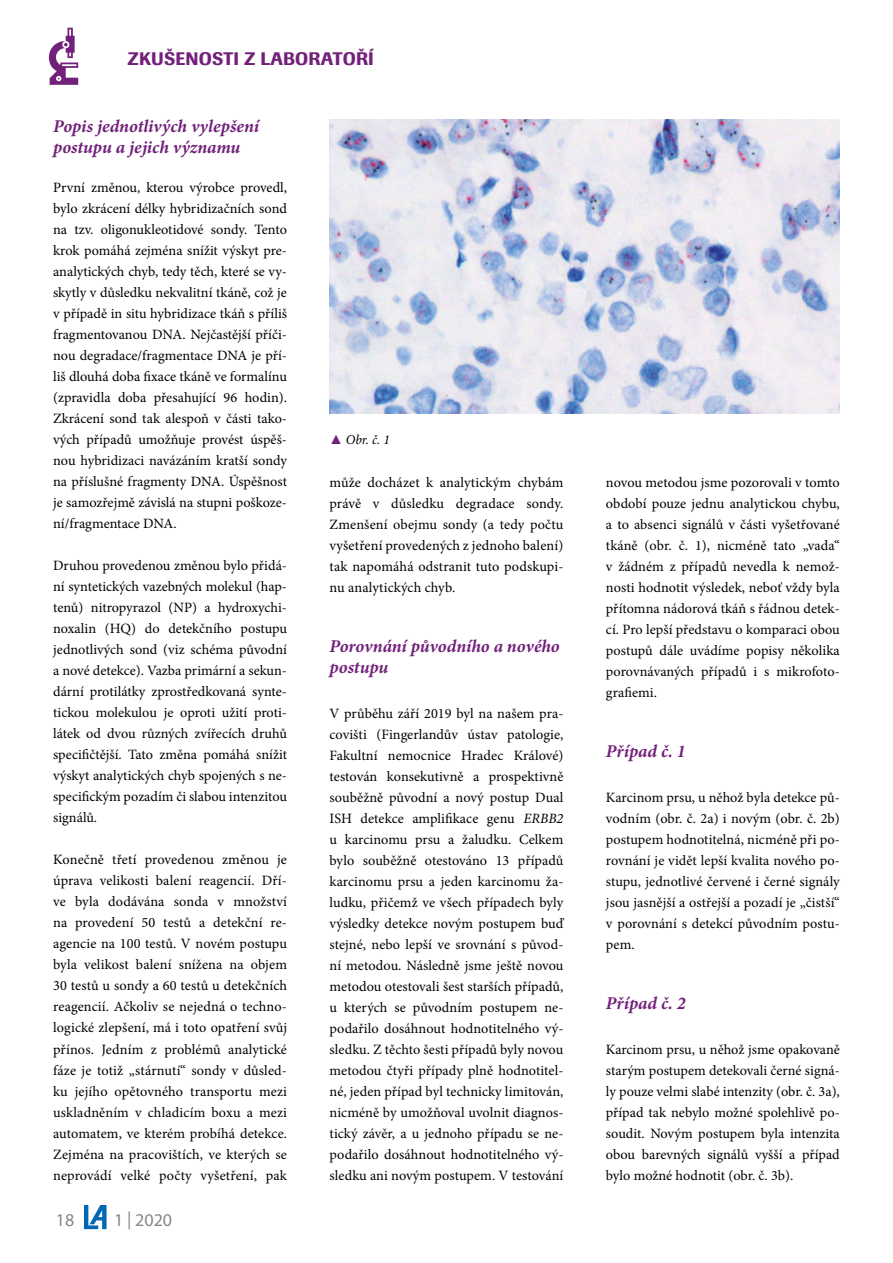
<style>
.page{position:relative;width:893px;height:1263px;background:#fff}
.page>*{position:absolute;margin:0;border:0;box-sizing:border-box;transform-origin:0 0}
.t1{font:italic 700 18px/21px "Minion Pro";letter-spacing:-.005em;color:#72217b}
.t2{font:500 18px "Imago";letter-spacing:.01em;color:#72217b}
.t3{font:18px "Myriad Pro";color:#878787}
.t4{font:14.25px/21px "Minion Pro";color:#000;text-align:justify}
.t5{font:italic 13.5px "Minion Pro";color:#000}
.s1{font-family:"Franklin Gothic";font-weight:500;font-style:normal;color:#72217b}
.s2{font-style:italic}
</style>
<div class="page">
<svg style="left:84px;top:1205px;width:23px;height:24px"></svg>
<svg style="left:49px;top:28px;width:29px;height:57px"></svg>
<img style="left:330px;top:119px;width:510px;height:294px">
<p class="t2" style="left:128px;top:47px;width:248px">ZKUŠENOSTI Z LABORATOŘÍ</p>
<p class="t1" style="left:53px;top:116px;width:208px">Popis jednotlivých vylepšení postupu a jejich významu</p>
<p class="t4" style="left:53px;top:177px;width:235px">První změnou, kterou výrobce provedl, bylo zkrácení délky hybridizačních sond na tzv. oligonukleotidové sondy. Tento krok pomáhá zejména snížit výskyt pre&shy;analytických chyb, tedy těch, které se vy&shy;skytly v důsledku nekvalitní tkáně, což je v případě in situ hybridizace tkáň s příliš fragmentovanou DNA. Nejčastější příči&shy;nou degradace/fragmentace DNA je pří&shy;liš dlouhá doba fixace tkáně ve formalínu (zpravidla doba přesahující 96 hodin).<br>Zkrácení sond tak alespoň v části tako&shy;vých případů umožňuje provést úspěš&shy;nou hybridizaci navázáním kratší sondy na příslušné fragmenty DNA. Úspěšnost je samozřejmě závislá na stupni poškoze&shy;ní/fragmentace DNA.</p>
<p class="t4" style="left:53px;top:555px;width:235px">Druhou provedenou změnou bylo přidá&shy;ní syntetických vazebných molekul (hap&shy;tenů) nitropyrazol (NP) a hydroxychi&shy;noxalin (HQ) do detekčního postupu jednotlivých sond (viz schéma původní a nové detekce). Vazba primární a sekun&shy;dární protilátky zprostředkovaná synte&shy;tickou molekulou je oproti užití proti&shy;látek od dvou různých zvířecích druhů specifičtější. Tato změna pomáhá snížit výskyt analytických chyb spojených s ne&shy;specifickým pozadím či slabou intenzitou signálů.</p>
<p class="t4" style="left:53px;top:849px;width:235px">Konečně třetí provedenou změnou je úprava velikosti balení reagencií. Dří&shy;ve byla dodávána sonda v množství na provedení 50 testů a detekční re&shy;agencie na 100 testů. V novém postupu byla velikost balení snížena na objem 30 testů u sondy a 60 testů u detekčních reagencií. Ačkoliv se nejedná o techno&shy;logické zlepšení, má i toto opatření svůj přínos. Jedním z problémů analytické fáze je totiž „stárnutí“ sondy v důsled&shy;ku jejího opětovného transportu mezi uskladněním v chladicím boxu a mezi automatem, ve kterém probíhá detekce.<br>Zejména na pracovištích, ve kterých se neprovádí velké počty vyšetření, pak</p>
<p class="t3" style="left:56px;top:1210px;width:20px">18</p>
<p class="t3" style="left:114px;top:1210px;width:60px">1 | 2020</p>
<p class="t5" style="left:330px;top:431px;width:62px"><span class="s1">▲</span> Obr. č. 1</p>
<p class="t4" style="left:330px;top:472px;width:235px">může docházet k analytickým chybám právě v důsledku degradace sondy.<br>Zmenšení obejmu sondy (a tedy počtu vyšetření provedených z jednoho balení) tak napomáhá odstranit tuto podskupi&shy;nu analytických chyb.</p>
<p class="t1" style="left:330px;top:635px;width:232px">Porovnání původního a nového postupu</p>
<p class="t4" style="left:330px;top:702px;width:235px">V průběhu září 2019 byl na našem pra&shy;covišti (Fingerlandův ústav patologie, Fakultní nemocnice Hradec Králové) testován konsekutivně a prospektivně souběžně původní a nový postup Dual ISH detekce amplifikace genu <span class="s2">ERBB2 </span>u karcinomu prsu a žaludku. Celkem bylo souběžně otestováno 13 případů karcinomu prsu a jeden karcinomu ža&shy;ludku, přičemž ve všech případech byly výsledky detekce novým postupem buď stejné, nebo lepší ve srovnání s původ&shy;ní metodou. Následně jsme ještě novou metodou otestovali šest starších případů, u kterých se původním postupem ne&shy;podařilo dosáhnout hodnotitelného vý&shy;sledku. Z těchto šesti případů byly novou metodou čtyři případy plně hodnotitel&shy;né, jeden případ byl technicky limitován, nicméně by umožňoval uvolnit diagnos&shy;tický závěr, a u jednoho případu se ne&shy;podařilo dosáhnout hodnotitelného vý&shy;sledku ani novým postupem. V testování</p>
<p class="t4" style="left:606px;top:472px;width:235px">novou metodou jsme pozorovali v tomto období pouze jednu analytickou chybu, a to absenci signálů v části vyšetřované tkáně (obr. č. 1), nicméně tato „vada“ v žádném z případů nevedla k nemož&shy;nosti hodnotit výsledek, neboť vždy byla přítomna nádorová tkáň s řádnou detek&shy;cí. Pro lepší představu o komparaci obou postupů dále uvádíme popisy několika porovnávaných případů i s mikrofoto&shy;grafiemi.</p>
<p class="t1" style="left:606px;top:740px;width:81px">Případ č. 1</p>
<p class="t4" style="left:606px;top:786px;width:235px">Karcinom prsu, u něhož byla detekce pů&shy;vodním (obr. č. 2a) i novým (obr. č. 2b) postupem hodnotitelná, nicméně při po&shy;rovnání je vidět lepší kvalita nového po&shy;stupu, jednotlivé červené i černé signály jsou jasnější a ostřejší a pozadí je „čistší“ v porovnání s detekcí původním postu&shy;pem.</p>
<p class="t1" style="left:606px;top:992px;width:81px">Případ č. 2</p>
<p class="t4" style="left:606px;top:1038px;width:235px">Karcinom prsu, u něhož jsme opakovaně starým postupem detekovali černé signá&shy;ly pouze velmi slabé intenzity (obr. č. 3a), případ tak nebylo možné spolehlivě po&shy;soudit. Novým postupem byla intenzita obou barevných signálů vyšší a případ bylo možné hodnotit (obr. č. 3b).</p>
</div>
